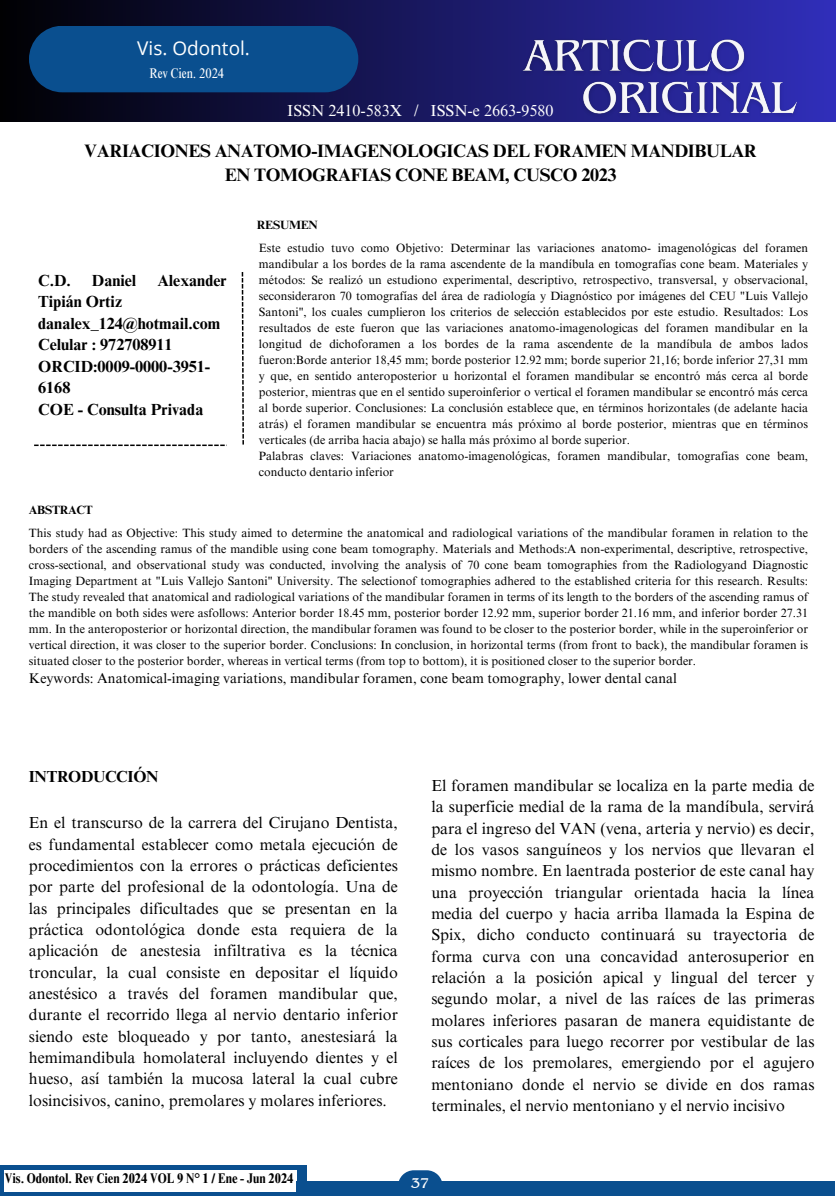
<style>
.page{position:relative;width:836px;height:1196px;background:#fff}
.page>*{position:absolute;margin:0;border:0;box-sizing:border-box;transform-origin:0 0}
.t1{font:19px "Open Sans";color:#fff}
.t2{font:700 18px/24px "Times NRMT Pro";letter-spacing:-.02em;color:#000;text-align:center}
.t3{font:16px/21.4px "Times NRMT Pro";color:#000;text-align:justify}
.t4{font:700 16px/21.4px "Times NRMT Pro";color:#000}
.t5{font:16px "Times NRMT Pro";color:#fff}
.t6{font:700 16px "Times NRMT Pro";letter-spacing:-.02em;color:#000}
.t7{font:14.8px "Benguiat Pro ITC";color:#fff}
.t8{font:14px "Times NRMT Pro";color:#000}
.t9{font:700 condensed 14px "Times NRMT Pro";color:#000}
.t10{font:condensed 14px "Times NRMT Pro";color:#fff}
.t11{font:12px/16px "Times NRMT Pro";color:#000;text-align:justify}
.t12{font:700 12px "Times NRMT Pro";letter-spacing:-.02em;color:#000}
</style>
<div class="page">
<div style="left:0;top:0;width:836px;height:122px;background:linear-gradient(to right,#010103,#302eba)"></div>
<div style="left:29px;top:26px;width:329px;height:66px;background:#0a4f8f"></div>
<div style="left:0;top:1164px;width:307px;height:31px;background:#0a4f8f"></div>
<div style="left:4px;top:1170px;width:292px;height:21px;background:#fff"></div>
<div style="left:296px;top:1180px;width:539px;height:15px;background:#0a4f8f"></div>
<img style="left:516px;top:34px;width:320px;height:88px">
<svg style="left:398px;top:1170px;width:44px;height:11px"></svg>
<svg style="left:242px;top:272px;width:2px;height:172px"></svg>
<svg style="left:34px;top:444px;width:193px;height:2px"></svg>
<h3 class="t1" style="left:137px;top:34px;width:114px">Vis. Odontol.</h3>
<p class="t10" style="left:149px;top:68px;width:76px">Rev Cien. 2024</p>
<h6 class="t5" style="left:287px;top:104px;width:267px">ISSN 2410-583X / ISSN-e 2663-9580</h6>
<p class="t2" style="left:84px;top:141px;width:674px">VARIACIONES ANATOMO-IMAGENOLOGICAS DEL FORAMEN MANDIBULAR<br>EN TOMOGRAFIAS CONE BEAM, CUSCO 2023</p>
<h5 class="t4" style="left:38px;top:272px;width:34px">C.D.</h5>
<h5 class="t4" style="left:92px;top:272px;width:46px">Daniel</h5>
<h5 class="t4" style="left:157px;top:272px;width:71px">Alexander</h5>
<h5 class="t4" style="left:38px;top:293px;width:184px">Tipián Ortiz danalex_124@hotmail.com<br>Celular : 972708911<br>ORCID:0009-0000-3951-<br>6168<br>COE - Consulta Privada</h5>
<p class="t12" style="left:29px;top:506px;width:66px">ABSTRACT</p>
<h6 class="t12" style="left:257px;top:220px;width:62px">RESUMEN</h6>
<h6 class="t11" style="left:259px;top:241px;width:550px">Este estudio tuvo como Objetivo: Determinar las variaciones anatomo- imagenológicas del foramen mandibular a los bordes de la rama ascendente de la mandíbula en tomografías cone beam. Materiales y métodos: Se realizó un estudiono experimental, descriptivo, retrospectivo, transversal, y observacional, seconsideraron 70 tomografías del área de radiología y Diagnóstico por imágenes del CEU "Luis Vallejo Santoni", los cuales cumplieron los criterios de selección establecidos por este estudio. Resultados: Los resultados de este fueron que las variaciones anatomo-imagenologicas del foramen mandibular en la longitud de dichoforamen a los bordes de la rama ascendente de la mandíbula de ambos lados fueron:Borde anterior 18,45 mm; borde posterior 12.92 mm; borde superior 21,16; borde inferior 27,31 mm y que, en sentido anteroposterior u horizontal el foramen mandibular se encontró más cerca al borde posterior, mientras que en el sentido superoinferior o vertical el foramen mandibular se encontró más cerca al borde superior. Conclusiones: La conclusión establece que, en términos horizontales (de adelante hacia atrás) el foramen mandibular se encuentra más próximo al borde posterior, mientras que en términos verticales (de arriba hacia abajo) se halla más próximo al borde superior.</h6>
<h2 class="t11" style="left:259px;top:449px;width:550px">Palabras claves: Variaciones anatomo-imagenológicas, foramen mandibular, tomografias cone beam, conducto dentario inferior</h2>
<p class="t11" style="left:29px;top:526px;width:780px">This study had as Objective: This study aimed to determine the anatomical and radiological variations of the mandibular foramen in relation to the borders of the ascending ramus of the mandible using cone beam tomography. Materials and Methods:A non-experimental, descriptive, retrospective, cross-sectional, and observational study was conducted, involving the analysis of 70 cone beam tomographies from the Radiologyand Diagnostic Imaging Department at "Luis Vallejo Santoni" University. The selectionof tomographies adhered to the established criteria for this research. Results:<br>The study revealed that anatomical and radiological variations of the mandibular foramen in terms of its length to the borders of the ascending ramus of the mandible on both sides were asfollows: Anterior border 18.45 mm, posterior border 12.92 mm, superior border 21.16 mm, and inferior border 27.31 mm. In the anteroposterior or horizontal direction, the mandibular foramen was found to be closer to the posterior border, while in the superoinferior or vertical direction, it was closer to the superior border. Conclusions: In conclusion, in horizontal terms (from front to back), the mandibular foramen is situated closer to the posterior border, whereas in vertical terms (from top to bottom), it is positioned closer to the superior border.</p>
<p class="t8" style="left:29px;top:673px;width:649px">Keywords: Anatomical-imaging variations, mandibular foramen, cone beam tomography, lower dental canal</p>
<p class="t6" style="left:29px;top:770px;width:131px">INTRODUCCIÓN</p>
<p class="t3" style="left:29px;top:814px;width:370px">En el transcurso de la carrera del Cirujano Dentista, es fundamental establecer como metala ejecución de procedimientos con la errores o prácticas deficientes por parte del profesional de la odontología. Una de las principales dificultades que se presentan en la práctica odontológica donde esta requiera de la aplicación de anestesia infiltrativa es la técnica troncular, la cual consiste en depositar el líquido anestésico a través del foramen mandibular que, durante el recorrido llega al nervio dentario inferior siendo este bloqueado y por tanto, anestesiará la hemimandibula homolateral incluyendo dientes y el hueso, así también la mucosa lateral la cual cubre losincisivos, canino, premolares y molares inferiores.</p>
<p class="t3" style="left:431px;top:777px;width:384px">El foramen mandibular se localiza en la parte media de la superficie medial de la rama de la mandíbula, servirá para el ingreso del VAN (vena, arteria y nervio) es decir, de los vasos sanguíneos y los nervios que llevaran el mismo nombre. En laentrada posterior de este canal hay una proyección triangular orientada hacia la línea media del cuerpo y hacia arriba llamada la Espina de Spix, dicho conducto continuará su trayectoria de forma curva con una concavidad anterosuperior en relación a la posición apical y lingual del tercer y segundo molar, a nivel de las raíces de las primeras molares inferiores pasaran de manera equidistante de sus corticales para luego recorrer por vestibular de las raíces de los premolares, emergiendo por el agujero mentoniano donde el nervio se divide en dos ramas terminales, el nervio mentoniano y el nervio incisivo</p>
<h4 class="t9" style="left:5px;top:1173px;width:290px">Vis. Odontol. Rev Cien 2024 VOL 9 N° 1 / Ene - Jun 2024</h4>
<p class="t7" style="left:411px;top:1178px;width:20px">37</p>
</div>
